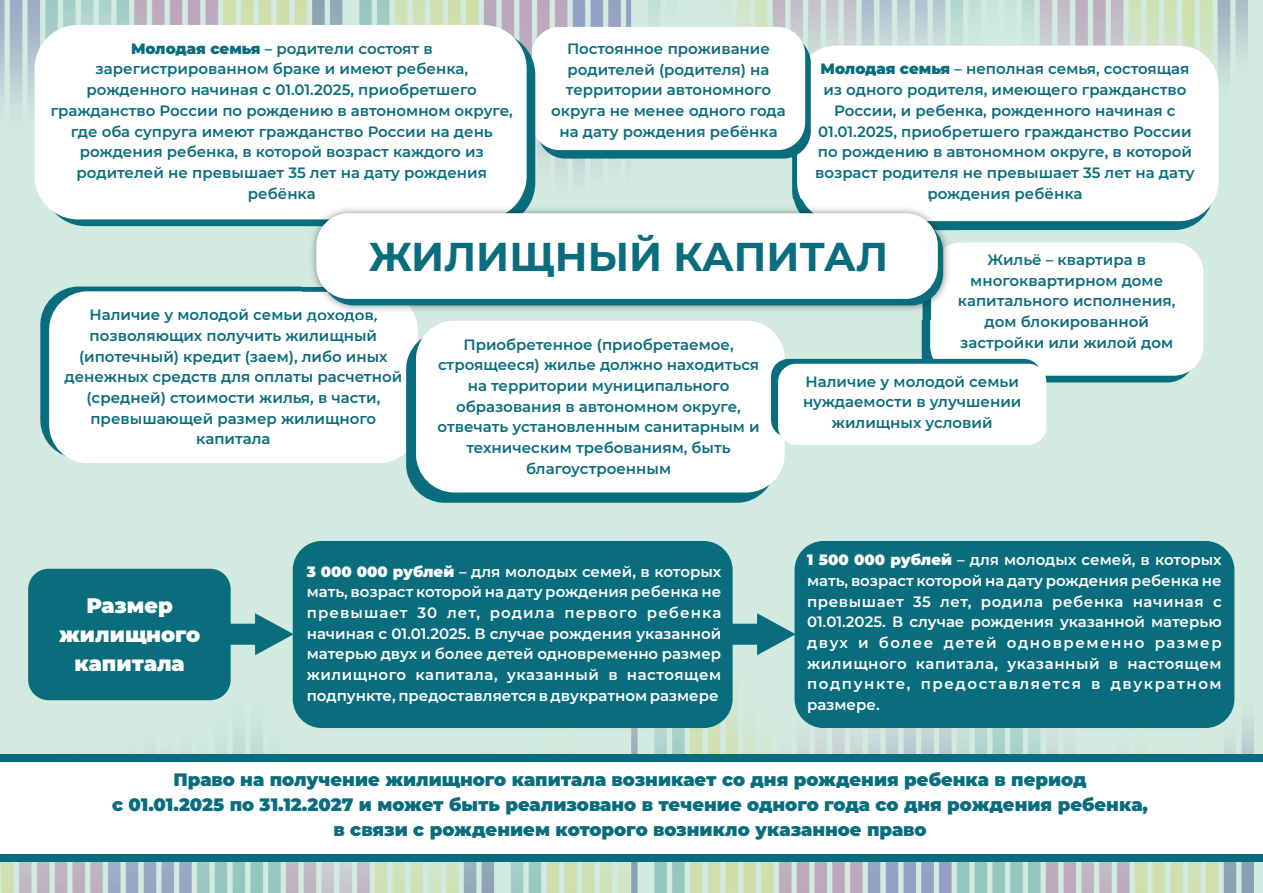
<style>
.page{position:relative;width:1263px;height:893px;background:#fff}
.page>*{position:absolute;margin:0;border:0;box-sizing:border-box;transform-origin:0 0}
.t1{font:700 40.2px "Montserrat";color:#096d7d}
.t2{font:900 21px/29px "Montserrat";color:#fff;text-align:center}
.t3{font:900 18px/24.8px "Montserrat";color:#096d7d;text-align:center}
.t4{font:600 15px/20.7px "Montserrat";color:#096d7d;text-align:center}
.t5{font:600 15px/20.7px "Montserrat";color:#fff;text-align:justify}
.s1{font-weight:900}
</style>
<div class="page">
<div style="left:0;top:0;width:631px;height:893px;background:#d2eae0"></div>
<img style="left:0;top:0;width:631px;height:304px">
<img style="left:1px;top:595px;width:629px;height:298px">
<div style="left:631px;top:0;width:632px;height:893px;background:#d2eae0"></div>
<img style="left:631px;top:496px;width:623px;height:397px">
<img style="left:648px;top:0;width:599px;height:194px">
<div style="left:922px;top:259px;width:273px;height:123px;background:#096d7d;border-radius:28px"></div>
<div style="left:930px;top:242px;width:273px;height:134px;background:#fff;border-radius:30px"></div>
<div style="left:792px;top:55px;width:421px;height:175px;background:#096d7d;border-radius:39px"></div>
<div style="left:797px;top:46px;width:421px;height:175px;background:#fff;border-radius:39px"></div>
<div style="left:538px;top:35px;width:273px;height:124px;background:#096d7d;border-radius:28px"></div>
<div style="left:532px;top:27px;width:273px;height:123px;background:#fff;border-radius:28px"></div>
<div style="left:40px;top:287px;width:369px;height:171px;background:#096d7d;border-radius:38px"></div>
<div style="left:49px;top:291px;width:369px;height:172px;background:#fff;border-radius:38px"></div>
<div style="left:42px;top:32px;width:493px;height:194px;background:#096d7d;border-radius:43px"></div>
<div style="left:35px;top:25px;width:492px;height:194px;background:#fff;border-radius:43px"></div>
<div style="left:406px;top:331px;width:369px;height:172px;background:#096d7d;border-radius:38px"></div>
<div style="left:416px;top:321px;width:369px;height:171px;background:#fff;border-radius:38px"></div>
<img style="left:302px;top:199px;width:655px;height:120px">
<div style="left:322px;top:220px;width:621px;height:85px;background:#096d7d;border-radius:32px"></div>
<div style="left:316px;top:213px;width:622px;height:86px;background:#fff;border-radius:32px"></div>
<svg style="left:771px;top:359px;width:270px;height:78px;background:#137282"></svg>
<div style="left:778px;top:364px;width:268px;height:81px;background:#fff;border-radius:18px"></div>
<svg style="left:231px;top:613px;width:62px;height:42px"></svg>
<div style="left:28px;top:569px;width:203px;height:131px;background:#096d7d;border-radius:20px"></div>
<svg style="left:733px;top:613px;width:61px;height:42px"></svg>
<div style="left:794px;top:541px;width:440px;height:187px;background:#096d7d;border-radius:29px"></div>
<div style="left:293px;top:541px;width:440px;height:187px;background:#096d7d;border-radius:29px"></div>
<div style="left:0;top:754px;width:1263px;height:108px;background:#096d7d"></div>
<div style="left:0;top:762px;width:1263px;height:92px;background:#fff"></div>
<p class="t4" style="left:51px;top:38px;width:464px"><span class="s1">Молодая семья</span> – родители состоят в зарегистрированном браке и имеют ребенка, рожденного начиная с 01.01.2025, приобретшего гражданство России по рождению в автономном округе, где оба супруга имеют гражданство России на день рождения ребенка, в которой возраст каждого из родителей не превышает 35 лет на дату рождения ребёнка</p>
<p class="t4" style="left:551px;top:38px;width:236px">Постоянное проживание родителей (родителя) на территории автономного округа не менее одного года на дату рождения ребёнка</p>
<p class="t4" style="left:815px;top:59px;width:381px"><span class="s1">Молодая семья</span> – неполная семья, состоящая из одного родителя, имеющего гражданство России, и ребенка, рожденного начиная с 01.01.2025, приобретшего гражданство России по рождению в автономном округе, в которой возраст родителя не превышает 35 лет на дату рождения ребёнка</p>
<h1 class="t1" style="left:369px;top:232px;width:521px">ЖИЛИЩНЫЙ КАПИТАЛ</h1>
<p class="t4" style="left:958px;top:249px;width:219px">Жильё – квартира в многоквартирном доме капитального исполнения, дом блокированной застройки или жилой дом</p>
<p class="t4" style="left:65px;top:304px;width:339px">Наличие у молодой семьи доходов, позволяющих получить жилищный (ипотечный) кредит (заем), либо иных денежных средств для оплаты расчетной (средней) стоимости жилья, в части, превышающей размер жилищного капитала</p>
<p class="t4" style="left:438px;top:334px;width:323px">Приобретенное (приобретаемое, строящееся) жилье должно находиться на территории муниципального образования в автономном округе, отвечать установленным санитарным и техническим требованиям, быть благоустроенным</p>
<p class="t4" style="left:803px;top:371px;width:220px">Наличие у молодой семьи нуждаемости в улучшении жилищных условий</p>
<h2 class="t2" style="left:59px;top:591px;width:143px">Размер жилищного капитала</h2>
<p class="t5" style="left:307px;top:561px;width:416px"><span class="s1">3 000 000 рублей</span> – для молодых семей, в которых мать, возраст которой на дату рождения ребенка не превышает 30 лет, родила первого ребенка начиная с 01.01.2025. В случае рождения указанной матерью двух и более детей одновременно размер жилищного капитала, указанный в настоящем подпункте, предоставляется в двукратном размере</p>
<p class="t5" style="left:807px;top:549px;width:416px"><span class="s1">1 500 000 рублей</span> – для молодых семей, в которых мать, возраст которой на дату рождения ребенка не превышает 35 лет, родила ребенка начиная с 01.01.2025. В случае рождения указанной матерью двух и более детей одновременно размер жилищного капитала, указанный в настоящем подпункте, предоставляется в двукратном размере.</p>
<p class="t3" style="left:112px;top:768px;width:1037px">Право на получение жилищного капитала возникает со дня рождения ребенка в период<br>с 01.01.2025 по 31.12.2027 и может быть реализовано в течение одного года со дня рождения ребенка, в связи с рождением которого возникло указанное право</p>
</div>
